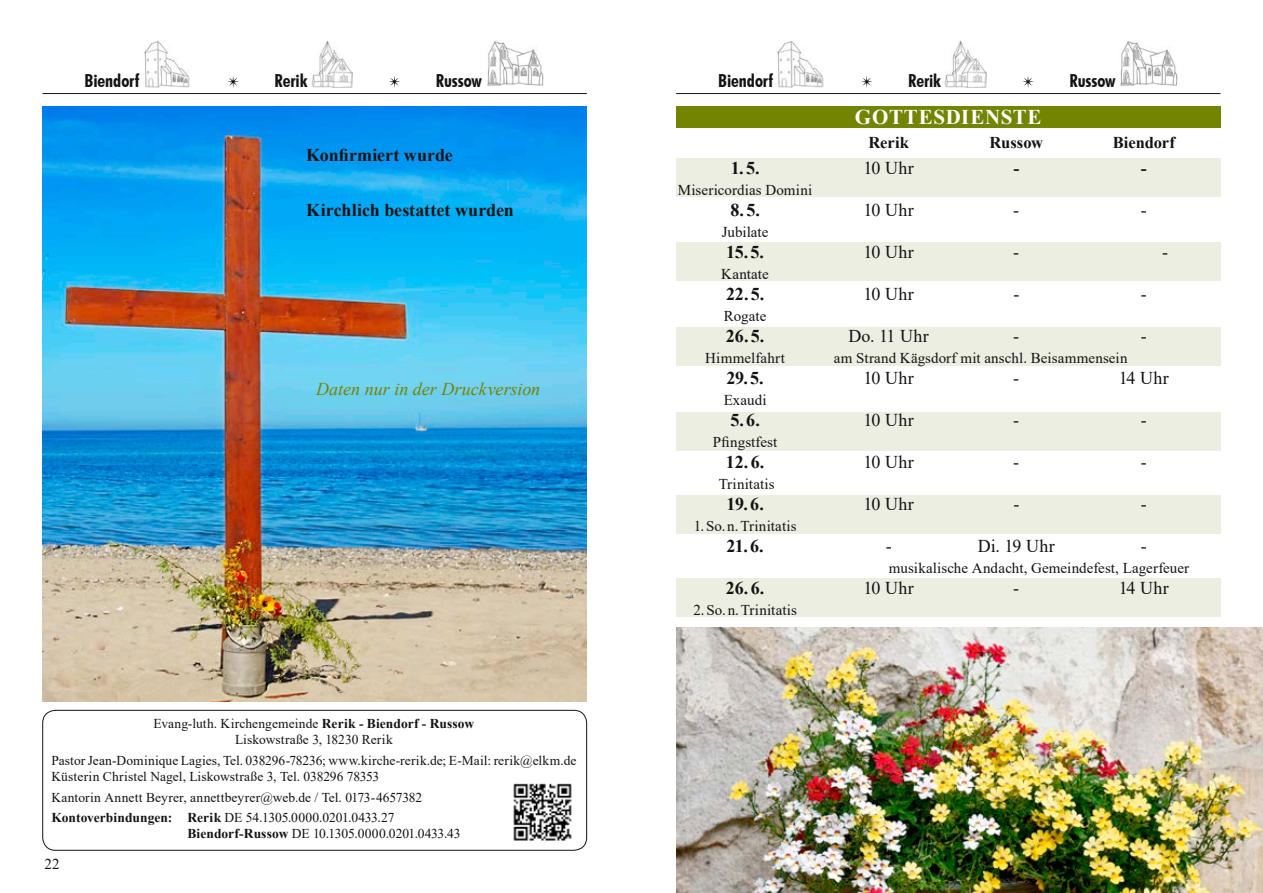
<style>
.page{position:relative;width:1263px;height:893px;background:#fff}
.page>*{position:absolute;margin:0;border:0;box-sizing:border-box;transform-origin:0 0}
.t1{font:700 21px "Times New Roman";letter-spacing:.03em;color:#fff}
.t2{font:700 18px "Times New Roman";letter-spacing:-.005em;color:#141314}
.t3{font:18px "Times New Roman";letter-spacing:.025em;color:#141314}
.t4{font:700 condensed 18px "Futura BT";letter-spacing:-.005em;color:#141314}
.t5{font:italic 18px "Times New Roman";color:#728400}
.t6{font:700 16.5px "Times New Roman";color:#141314}
.t7{font:15px "Times New Roman";letter-spacing:.005em;color:#141314}
.t8{font:13.5px/16.2px "Times New Roman";letter-spacing:.005em;color:#141314}
.s1{font-weight:700}
</style>
<div class="page">
<div style="left:676px;top:158px;width:544px;height:39px;background:#ebeee1"></div>
<div style="left:676px;top:327px;width:544px;height:39px;background:#ebeee1"></div>
<div style="left:676px;top:412px;width:544px;height:39px;background:#ebeee1"></div>
<div style="left:676px;top:495px;width:544px;height:39px;background:#ebeee1"></div>
<div style="left:676px;top:578px;width:544px;height:39px;background:#ebeee1"></div>
<div style="left:676px;top:242px;width:544px;height:39px;background:#ebeee1"></div>
<hr style="left:676px;top:93px;width:544px;height:1px;background:#141314">
<hr style="left:43px;top:93px;width:544px;height:1px;background:#141314">
<img style="left:144px;top:41px;width:46px;height:46px">
<svg style="left:228px;top:76px;width:11px;height:11px"></svg>
<img style="left:311px;top:40px;width:42px;height:47px">
<svg style="left:389px;top:76px;width:11px;height:11px"></svg>
<img style="left:487px;top:41px;width:57px;height:45px">
<img style="left:777px;top:41px;width:46px;height:46px">
<svg style="left:861px;top:76px;width:11px;height:11px"></svg>
<img style="left:945px;top:40px;width:41px;height:47px">
<svg style="left:1023px;top:76px;width:10px;height:11px"></svg>
<img style="left:1120px;top:41px;width:58px;height:45px">
<img style="left:513px;top:783px;width:59px;height:58px">
<img style="left:43px;top:106px;width:544px;height:596px">
<img style="left:676px;top:627px;width:587px;height:266px">
<div style="left:43px;top:710px;width:544px;height:140px;border:1px solid #141314;border-radius:13px"></div>
<div style="left:676px;top:106px;width:544px;height:22px;background:#728400"></div>
<h2 class="t4" style="left:85px;top:70px;width:56px">Biendorf</h2>
<h2 class="t4" style="left:275px;top:70px;width:34px">Rerik</h2>
<h2 class="t4" style="left:436px;top:70px;width:48px">Russow</h2>
<h2 class="t4" style="left:718px;top:70px;width:56px">Biendorf</h2>
<h2 class="t4" style="left:908px;top:70px;width:34px">Rerik</h2>
<h2 class="t4" style="left:1069px;top:70px;width:48px">Russow</h2>
<h2 class="t2" style="left:306px;top:142px;width:148px">Konfirmiert wurde</h2>
<h2 class="t2" style="left:306px;top:196px;width:209px">Kirchlich bestattet wurden</h2>
<h2 class="t5" style="left:316px;top:376px;width:226px">Daten nur in der Druckversion</h2>
<p class="t8" style="left:154px;top:715px;width:322px;text-align:center">Evang-luth. Kirchengemeinde <span class="s1">Rerik - Biendorf - Russow<br></span>Liskowstraße 3, 18230 Rerik</p>
<p class="t8" style="left:51px;top:752px;width:527px">Pastor Jean-Dominique Lagies, Tel. 038296-78236; www.kirche-rerik.de; E-Mail: rerik@elkm.de<br>Küsterin Christel Nagel, Liskowstraße 3, Tel. 038296 78353</p>
<p class="t8" style="left:51px;top:787px;width:372px;line-height:20.4px">Kantorin Annett Beyrer, annettbeyrer@web.de / Tel. 0173-4657382<br><span class="s1">Kontoverbindungen: Rerik</span> DE 54.1305.0000.0201.0433.27</p>
<p class="t8" style="left:187px;top:825px;width:274px"><span class="s1">Biendorf-Russow</span> DE 10.1305.0000.0201.0433.43</p>
<p class="t7" style="left:45px;top:854px;width:16px">22</p>
<h1 class="t1" style="left:855px;top:102px;width:188px">GOTTESDIENSTE</h1>
<p class="t6" style="left:868px;top:131px;width:42px">Rerik</p>
<p class="t6" style="left:989px;top:131px;width:55px">Russow</p>
<p class="t6" style="left:1113px;top:131px;width:64px">Biendorf</p>
<h2 class="t2" style="left:731px;top:154px;width:30px">1.5.</h2>
<h2 class="t3" style="left:864px;top:155px;width:52px">10 Uhr</h2>
<h2 class="t2" style="left:1013px;top:154px;width:7px">-</h2>
<h2 class="t2" style="left:1141px;top:154px;width:7px">-</h2>
<p class="t7" style="left:678px;top:179px;width:136px">Misericordias Domini</p>
<h2 class="t2" style="left:730px;top:196px;width:31px">8.5.</h2>
<h2 class="t3" style="left:864px;top:197px;width:52px">10 Uhr</h2>
<h2 class="t3" style="left:1013px;top:197px;width:7px">-</h2>
<h2 class="t3" style="left:1141px;top:197px;width:7px">-</h2>
<p class="t7" style="left:722px;top:221px;width:48px">Jubilate</p>
<h2 class="t2" style="left:726px;top:238px;width:39px">15. 5.</h2>
<h2 class="t3" style="left:864px;top:239px;width:52px">10 Uhr</h2>
<h2 class="t3" style="left:1013px;top:239px;width:7px">-</h2>
<h2 class="t3" style="left:1162px;top:239px;width:7px">-</h2>
<p class="t7" style="left:721px;top:263px;width:49px">Kantate</p>
<h2 class="t2" style="left:726px;top:280px;width:40px">22. 5.</h2>
<h2 class="t3" style="left:864px;top:281px;width:52px">10 Uhr</h2>
<h2 class="t3" style="left:1013px;top:281px;width:7px">-</h2>
<h2 class="t3" style="left:1141px;top:281px;width:7px">-</h2>
<p class="t7" style="left:724px;top:305px;width:44px">Rogate</p>
<h2 class="t2" style="left:726px;top:322px;width:40px">26. 5.</h2>
<h2 class="t3" style="left:849px;top:323px;width:82px">Do. 11 Uhr</h2>
<h2 class="t3" style="left:1013px;top:323px;width:7px">-</h2>
<h2 class="t3" style="left:1141px;top:323px;width:7px">-</h2>
<p class="t7" style="left:705px;top:347px;width:81px">Himmelfahrt</p>
<p class="t7" style="left:834px;top:347px;width:295px">am Strand Kägsdorf mit anschl. Beisammensein</p>
<h2 class="t2" style="left:726px;top:364px;width:39px">29.5.</h2>
<h2 class="t3" style="left:864px;top:365px;width:52px">10 Uhr</h2>
<h2 class="t3" style="left:1013px;top:365px;width:7px">-</h2>
<h2 class="t3" style="left:1119px;top:365px;width:52px">14 Uhr</h2>
<p class="t7" style="left:724px;top:389px;width:44px">Exaudi</p>
<h2 class="t2" style="left:730px;top:406px;width:31px">5.6.</h2>
<h2 class="t3" style="left:864px;top:407px;width:52px">10 Uhr</h2>
<h2 class="t3" style="left:1013px;top:407px;width:7px">-</h2>
<h2 class="t3" style="left:1141px;top:407px;width:7px">-</h2>
<p class="t7" style="left:713px;top:431px;width:66px">Pfingstfest</p>
<h2 class="t2" style="left:726px;top:448px;width:40px">12.6.</h2>
<h2 class="t3" style="left:864px;top:449px;width:52px">10 Uhr</h2>
<h2 class="t3" style="left:1013px;top:449px;width:7px">-</h2>
<h2 class="t3" style="left:1141px;top:449px;width:7px">-</h2>
<p class="t7" style="left:719px;top:473px;width:58px">Trinitatis</p>
<h2 class="t2" style="left:726px;top:490px;width:39px">19. 6.</h2>
<h2 class="t3" style="left:864px;top:491px;width:52px">10 Uhr</h2>
<h2 class="t3" style="left:1013px;top:491px;width:7px">-</h2>
<h2 class="t3" style="left:1141px;top:491px;width:7px">-</h2>
<p class="t7" style="left:694px;top:515px;width:104px">1.So.n.Trinitatis</p>
<h2 class="t2" style="left:726px;top:532px;width:39px">21.6.</h2>
<h2 class="t3" style="left:886px;top:533px;width:7px">-</h2>
<h2 class="t3" style="left:978px;top:533px;width:79px">Di. 19 Uhr</h2>
<h2 class="t3" style="left:1141px;top:533px;width:7px">-</h2>
<p class="t7" style="left:889px;top:557px;width:302px">musikalische Andacht, Gemeindefest, Lagerfeuer</p>
<h2 class="t2" style="left:726px;top:574px;width:40px">26.6.</h2>
<h2 class="t3" style="left:864px;top:575px;width:52px">10 Uhr</h2>
<h2 class="t3" style="left:1013px;top:575px;width:7px">-</h2>
<h2 class="t3" style="left:1119px;top:575px;width:52px">14 Uhr</h2>
<p class="t7" style="left:693px;top:599px;width:105px">2.So. n.Trinitatis</p>
</div>
